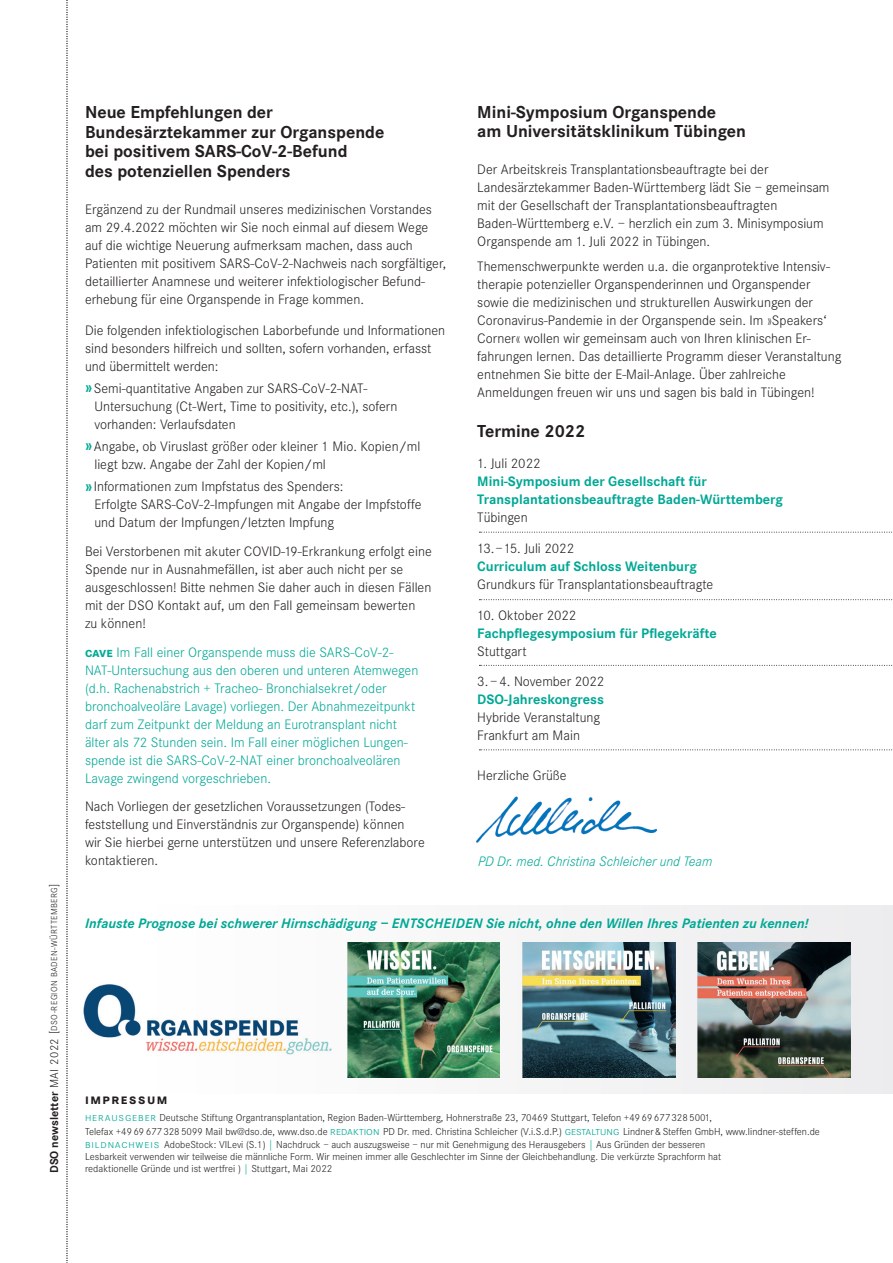
<style>
.page{position:relative;width:893px;height:1263px;background:#fff}
.page>*{position:absolute;margin:0;border:0;box-sizing:border-box;transform-origin:0 0}
.t1{font:700 18px/19.5px "Corporate S";color:#231f20}
.t2{font:700 15px "Corporate SSC";letter-spacing:.1em;color:#231f20}
.t3{font:300 14.25px/18px "Corporate S";color:#231f20}
.t4{font:300 14.25px/18px "Corporate S";color:#00a895}
.t5{font:700 14.25px/18px "Corporate S";color:#00a895}
.t6{font:italic 700 14.25px "Corporate S";color:#00a895}
.t7{font:italic 300 14.25px "Corporate S";color:#00a895}
.t8{font:300 10.5px/13.5px "Corporate S";color:#231f20}
.t9{font:300 9px "Corporate S";letter-spacing:.04em;color:#231f20}
.s1{font-weight:700;font-size:12px}
.s2{font-size:12px}
.s3{font-weight:700;color:#00a895}
.s4{font-family:"Corporate SSC";font-weight:700}
.s5{font-family:"Corporate SSC";font-size:12px;color:#00a895}
.s6{color:#00a895}
</style>
<div class="page">
<svg style="left:479px;top:532px;width:414px;height:1px"></svg>
<svg style="left:479px;top:599px;width:414px;height:1px"></svg>
<svg style="left:479px;top:665px;width:414px;height:1px"></svg>
<svg style="left:479px;top:749px;width:414px;height:1px"></svg>
<svg style="left:67px;top:0;width:1px;height:1263px"></svg>
<img style="left:476px;top:796px;width:182px;height:47px">
<div style="left:153px;top:906px;width:740px;height:188px;background:#f6f6f7"></div>
<img style="left:83px;top:984px;width:249px;height:71px">
<img style="left:347px;top:942px;width:153px;height:136px">
<img style="left:523px;top:942px;width:152px;height:135px">
<img style="left:698px;top:942px;width:152px;height:135px">
<p class="t9" style="left:49px;top:1173px;width:291px;rotate:-90deg"><span class="s1">DSO newsletter</span> <span class="s2">MAI 2022 [</span>DSO-REGION BADEN-WÜRTTEMBERG<span class="s2">]</span></p>
<p class="t1" style="left:85px;top:103px;width:301px">Neue Empfehlungen der<br>Bundesärztekammer zur Organspende bei positivem SARS-CoV-2-Befund<br>des potenziellen Spenders</p>
<p class="t3" style="left:85px;top:200px;width:363px">Ergänzend zu der Rundmail unseres medizinischen Vorstandes am 29.4.2022 möchten wir Sie noch einmal auf diesem Wege auf die wichtige Neuerung aufmerksam machen, dass auch Patienten mit positivem SARS-CoV-2-Nachweis nach sorgfältiger, detaillierter Anamnese und weiterer infektiologischer Befund&shy;erhebung für eine Organspende in Frage kommen.</p>
<p class="t3" style="left:85px;top:321px;width:362px">Die folgenden infektiologischen Laborbefunde und Informationen sind besonders hilfreich und sollten, sofern vorhanden, erfasst und übermittelt werden:</p>
<p class="t3" style="left:94px;top:379px;width:304px;text-indent:-9px"><span class="s3">»</span>Semi-quantitative Angaben zur SARS-CoV-2-NAT-<br>Untersuchung (Ct-Wert, Time to positivity, etc.), sofern vorhanden: Verlaufsdaten</p>
<p class="t3" style="left:94px;top:438px;width:327px;text-indent:-9px"><span class="s3">»</span>Angabe, ob Viruslast größer oder kleiner 1 Mio. Kopien/ml liegt bzw. Angabe der Zahl der Kopien/ml</p>
<p class="t3" style="left:94px;top:478px;width:329px;text-indent:-9px"><span class="s3">»</span> Informationen zum Impfstatus des Spenders:<br>Erfolgte SARS-CoV-2-Impfungen mit Angabe der Impfstoffe und Datum der Impfungen/letzten Impfung</p>
<p class="t3" style="left:85px;top:543px;width:348px">Bei Verstorbenen mit akuter COVID-19-Erkrankung erfolgt eine Spende nur in Ausnahmefällen, ist aber auch nicht per se ausgeschlossen! Bitte nehmen Sie daher auch in diesen Fällen mit der DSO Kontakt auf, um den Fall gemeinsam bewerten<br>zu können!</p>
<p class="t4" style="left:85px;top:643px;width:335px"><span class="s4">cave</span> Im Fall einer Organspende muss die SARS-CoV-2- NAT-Untersuchung aus den oberen und unteren Atemwegen (d.h. Rachenabstrich + Tracheo- Bronchialsekret/oder bronchoalveoläre Lavage) vorliegen. Der Abnahmezeitpunkt darf zum Zeitpunkt der Meldung an Eurotransplant nicht älter als 72 Stunden sein. Im Fall einer möglichen Lungen&shy;spende ist die SARS-CoV-2-NAT einer bronchoalveolären Lavage zwingend vorgeschrieben.</p>
<p class="t3" style="left:85px;top:798px;width:341px">Nach Vorliegen der gesetzlichen Voraussetzungen (Todes&shy;feststellung und Einverständnis zur Organspende) können<br>wir Sie hierbei gerne unterstützen und unsere Referenzlabore kontaktieren.</p>
<p class="t1" style="left:477px;top:102px;width:270px">Mini-Symposium Organspende<br>am Universitätsklinikum Tübingen</p>
<p class="t3" style="left:477px;top:161px;width:354px">Der Arbeitskreis Transplantationsbeauftragte bei der Landesärztekammer Baden-Württemberg lädt Sie – gemeinsam mit der Gesellschaft der Transplantationsbeauftragten Baden-Württemberg e.V. – herzlich ein zum 3. Minisymposium Organspende am 1. Juli 2022 in Tübingen.</p>
<p class="t3" style="left:477px;top:257px;width:366px">Themenschwerpunkte werden u.a. die organprotektive Intensiv&shy;therapie potenzieller Organspenderinnen und Organspender sowie die medizinischen und strukturellen Auswirkungen der Coronavirus-Pandemie in der Organspende sein. Im »Speakers‘ Corner« wollen wir gemeinsam auch von Ihren klinischen Er&shy;fahrungen lernen. Das detaillierte Programm dieser Veranstaltung entnehmen Sie bitte der E-Mail-Anlage. Über zahlreiche Anmeldungen freuen wir uns und sagen bis bald in Tübingen!</p>
<p class="t1" style="left:477px;top:422px;width:110px">Termine 2022</p>
<p class="t3" style="left:477px;top:455px;width:65px">1. Juli 2022</p>
<p class="t5" style="left:477px;top:473px;width:307px">Mini-Symposium der Gesellschaft für<br>Transplantationsbeauftragte Baden-Württemberg</p>
<p class="t3" style="left:477px;top:502px;width:98px;line-height:30.8px">Tübingen<br>13.–15. Juli 2022</p>
<p class="t5" style="left:477px;top:557px;width:221px">Curriculum auf Schloss Weitenburg</p>
<p class="t3" style="left:477px;top:575px;width:237px">Grundkurs für Transplantationsbeauftragte</p>
<p class="t3" style="left:477px;top:606px;width:100px">10. Oktober 2022</p>
<p class="t5" style="left:477px;top:624px;width:241px">Fachpflegesymposium für Pflegekräfte</p>
<p class="t3" style="left:477px;top:636px;width:129px;line-height:30.8px">Stuttgart<br>3.–4. November 2022</p>
<p class="t5" style="left:477px;top:691px;width:128px">DSO-Jahreskongress</p>
<p class="t3" style="left:477px;top:709px;width:124px">Hybride Veranstaltung<br>Frankfurt am Main</p>
<p class="t3" style="left:477px;top:766px;width:91px">Herzliche Grüße</p>
<p class="t7" style="left:478px;top:853px;width:236px">PD Dr. med. Christina Schleicher und Team</p>
<p class="t6" style="left:85px;top:915px;width:725px">Infauste Prognose bei schwerer Hirnschädigung – ENTSCHEIDEN Sie nicht, ohne den Willen Ihres Patienten zu kennen!</p>
<p class="t2" style="left:85px;top:1090px;width:84px">impressum</p>
<p class="t8" style="left:85px;top:1111px;width:736px"><span class="s5">herausgeber</span> Deutsche Stiftung Organtransplantation, Region Baden-Württemberg, Hohnerstraße 23, 70469 Stuttgart, Telefon +49696773285001,<br>Telefax +49696773285099 Mail bw@dso.de, www.dso.de <span class="s5">redaktion</span> PD Dr. med. Christina Schleicher (V.i.S.d.P.) <span class="s5">gestaltung</span> Lindner&amp;Steffen GmbH, www.lindner-steffen.de <span class="s5">bildnachweis</span> AdobeStock: VILevi (S.1) <span class="s6">|</span> Nachdruck – auch auszugsweise – nur mit Genehmigung des Herausgebers <span class="s6">|</span> Aus Gründen der besseren</p>
<p class="t8" style="left:85px;top:1151px;width:638px;line-height:12px">Lesbarkeit verwenden wir teilweise die männliche Form. Wir meinen immer alle Geschlechter im Sinne der Gleichbehandlung. Die verkürzte Sprachform hat redaktionelle Gründe und ist wertfrei ) <span class="s6">|</span> Stuttgart, Mai 2022</p>
</div>
